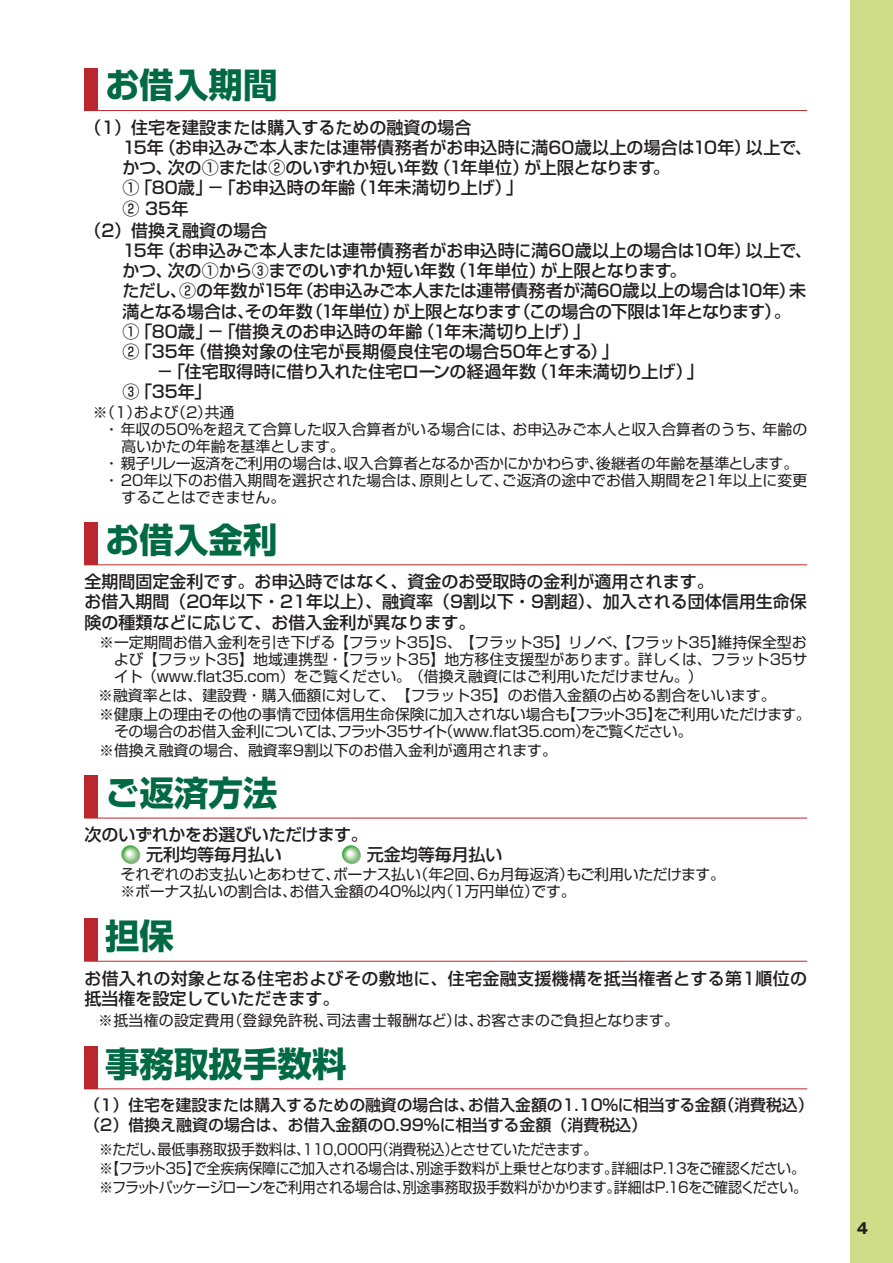
<style>
.page{position:relative;width:893px;height:1263px;background:#fff}
.page>*{position:absolute;margin:0;border:0;box-sizing:border-box;transform-origin:0 0}
.t1{font:700 34.5px "Shin Go Pro";color:#026a43}
.t2{font:500 16.95px/20.2px "Shin Go Pro";color:#231f20}
.t3{font:500 16.95px/20.2px "Shin Go Pro";letter-spacing:.02em;color:#231f20}
.t4{font:500 15.9px/20.2px "Shin Go Pro";color:#231f20}
.t5{font:700 15px "Gothic MB101 Pro";color:#231f20}
.t6{font:14.85px/17px "Shin Go Pro";letter-spacing:-.005em;color:#231f20}
.t7{font:14.85px/19.2px "Shin Go Pro";letter-spacing:-.035em;color:#231f20;scale:.94 1}
.t8{font:14.85px "Shin Go Pro";letter-spacing:-.025em;color:#231f20}
.t9{font:14.85px "Shin Go Pro";letter-spacing:.02em;color:#231f20}
</style>
<div class="page">
<div style="left:850px;top:0;width:43px;height:1263px;background:#cfdd89"></div>
<hr style="left:84px;top:961px;width:723px;height:1px;background:#bb272e">
<div style="left:84px;top:919px;width:14px;height:42px;background:#bb272e"></div>
<hr style="left:84px;top:564px;width:723px;height:1px;background:#bb272e">
<div style="left:84px;top:522px;width:14px;height:43px;background:#bb272e"></div>
<hr style="left:84px;top:1088px;width:723px;height:1px;background:#bb272e">
<div style="left:84px;top:1046px;width:14px;height:43px;background:#bb272e"></div>
<hr style="left:84px;top:110px;width:723px;height:1px;background:#bb272e">
<div style="left:84px;top:68px;width:14px;height:43px;background:#bb272e"></div>
<hr style="left:84px;top:818px;width:723px;height:1px;background:#bb272e">
<div style="left:84px;top:775px;width:14px;height:43px;background:#bb272e"></div>
<svg style="left:122px;top:846px;width:18px;height:18px"></svg>
<svg style="left:121px;top:845px;width:18px;height:18px"></svg>
<svg style="left:343px;top:846px;width:18px;height:18px"></svg>
<svg style="left:342px;top:845px;width:18px;height:18px"></svg>
<h1 class="t1" style="left:105px;top:58px;width:174px">お借入期間</h1>
<p class="t2" style="left:123px;top:115px;width:691px;text-indent:-38px">（1）住宅を建設または購入するための融資の場合<br>15年（お申込みご本人または連帯債務者がお申込時に満60歳以上の場合は10年）以上で、かつ、次の①または②のいずれか短い年数（1年単位）が上限となります。<br>①「80歳」－「お申込時の年齢（1年未満切り上げ）」<br>② 35年</p>
<p class="t2" style="left:122px;top:218px;width:691px;text-indent:-38px">（2）借換え融資の場合<br>15年（お申込みご本人または連帯債務者がお申込時に満60歳以上の場合は10年）以上で、かつ、次の①から③までのいずれか短い年数（1年単位）が上限となります。<br>ただし、②の年数が15年（お申込みご本人または連帯債務者が満60歳以上の場合は10年）未満となる場合は、その年数（1年単位）が上限となります（この場合の下限は1年となります）。<br>①「80歳」－「借換えのお申込時の年齢（1年未満切り上げ）」<br>②「35年（借換対象の住宅が長期優良住宅の場合50年とする）」<br>　　－「住宅取得時に借り入れた住宅ローンの経過年数（1年未満切り上げ）」<br>③「35年」</p>
<p class="t6" style="left:93px;top:402px;width:143px">※（1）および（2）共通</p>
<p class="t6" style="left:104px;top:419px;width:705px">・年収の50％を超えて合算した収入合算者がいる場合には、お申込みご本人と収入合算者のうち、年齢の</p>
<p class="t6" style="left:122px;top:436px;width:225px">高いかたの年齢を基準とします。</p>
<p class="t8" style="left:104px;top:451px;width:696px">・親子リレー返済をご利用の場合は、収入合算者となるか否かにかかわらず、後継者の年齢を基準とします。</p>
<p class="t6" style="left:104px;top:470px;width:705px">・20年以下のお借入期間を選択された場合は、原則として、ご返済の途中でお借入期間を21年以上に変更</p>
<p class="t6" style="left:122px;top:487px;width:165px">することはできません。</p>
<h1 class="t1" style="left:105px;top:512px;width:174px">お借入金利</h1>
<p class="t2" style="left:84px;top:570px;width:724px">全期間固定金利です。お申込時ではなく、資金のお受取時の金利が適用されます。<br>お借入期間（20年以下・21年以上）、融資率（9割以下・9割超）、加入される団体信用生命保険の種類などに応じて、お借入金利が異なります。</p>
<p class="t6" style="left:114px;top:632px;width:695px;text-align:justify;text-indent:-15px">※一定期間お借入金利を引き下げる【フラット35】S、【フラット35】リノベ、【フラット35】維持保全型および【フラット35】地域連携型・【フラット35】地方移住支援型があります。詳しくは、フラット35サイト（www.flat35.com）をご覧ください。（借換え融資にはご利用いただけません。）</p>
<p class="t6" style="left:98px;top:684px;width:714px;line-height:19.2px">※融資率とは、建設費・購入価額に対して、【フラット35】のお借入金額の占める割合をいいます。<br>※健康上の理由その他の事情で団体信用生命保険に加入されない場合も【フラット35】をご利用いただけます。</p>
<p class="t6" style="left:99px;top:720px;width:595px;line-height:19.2px;text-indent:15px">その場合のお借入金利については、フラット35サイト（www.flat35.com）をご覧ください。※借換え融資の場合、融資率9割以下のお借入金利が適用されます。</p>
<h1 class="t1" style="left:105px;top:765px;width:174px">ご返済方法</h1>
<p class="t2" style="left:123px;top:822px;width:381px;text-indent:-39px">次のいずれかをお選びいただけます。<br>　 元利均等毎月払い　　　　　元金均等毎月払い</p>
<p class="t6" style="left:120px;top:864px;width:606px">それぞれのお支払いとあわせて、ボーナス払い（年2回、6ヵ月毎返済）もご利用いただけます。※ボーナス払いの割合は、お借入金額の40％以内（1万円単位）です。</p>
<h1 class="t1" style="left:105px;top:908px;width:70px">担保</h1>
<p class="t3" style="left:84px;top:966px;width:724px">お借入れの対象となる住宅およびその敷地に、住宅金融支援機構を抵当権者とする第1順位の抵当権を設定していただきます。</p>
<p class="t9" style="left:98px;top:1008px;width:582px">※抵当権の設定費用（登録免許税、司法書士報酬など）は、お客さまのご負担となります。</p>
<h1 class="t1" style="left:105px;top:1036px;width:243px">事務取扱手数料</h1>
<p class="t4" style="left:84px;top:1093px;width:731px">（1）住宅を建設または購入するための融資の場合は、お借入金額の1.10％に相当する金額（消費税込）（2）借換え融資の場合は、お借入金額の0.99％に相当する金額（消費税込）</p>
<p class="t7" style="left:99px;top:1138px;width:755px">※ただし、最低事務取扱手数料は、110,000円（消費税込）とさせていただきます。<br>※【フラット35】で全疾病保障にご加入される場合は、別途手数料が上乗せとなります。詳細はP．13をご確認ください。※フラットパッケージローンをご利用される場合は、別途事務取扱手数料がかかります。詳細はP．16をご確認ください。</p>
<p class="t5" style="left:857px;top:1215px;width:13px">4</p>
</div>
